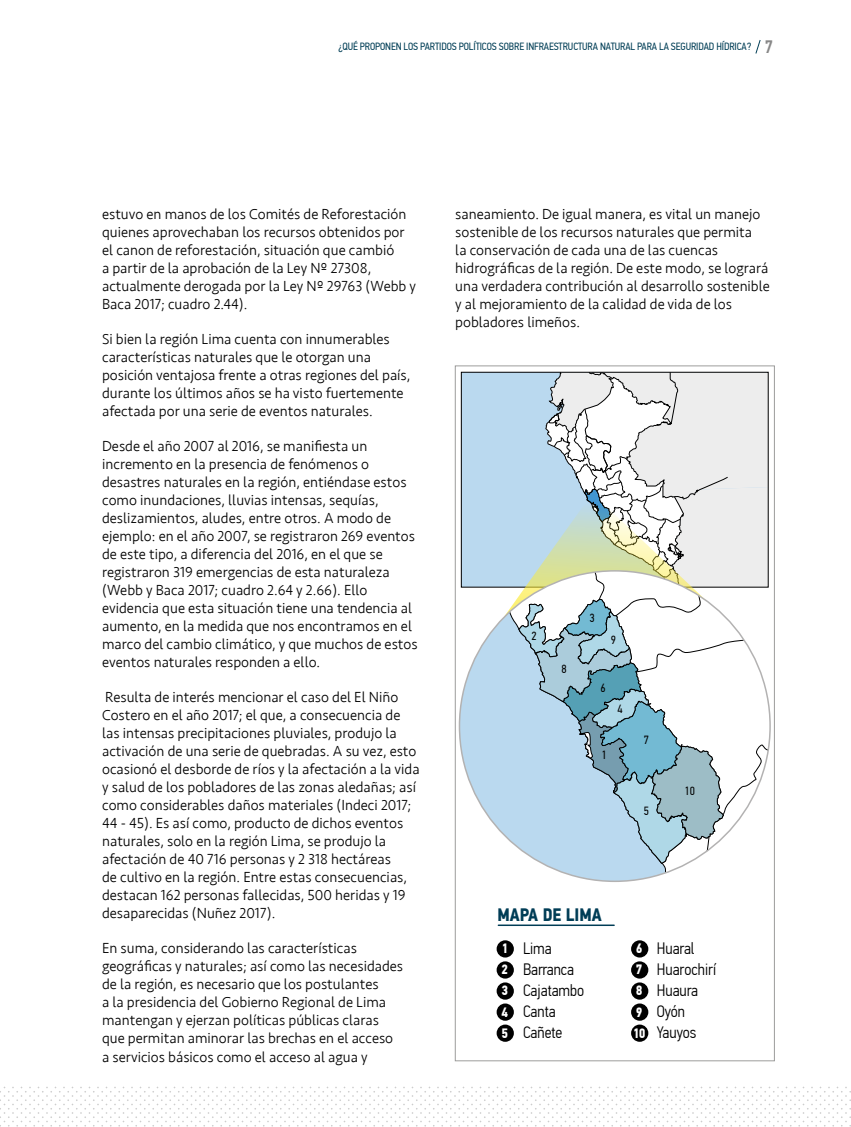
<style>
.page{position:relative;width:851px;height:1127px;background:#fff}
.page>*{position:absolute;margin:0;border:0;box-sizing:border-box;transform-origin:0 0}
.t1{font:700 18px "PF Din Text Cond Pro";color:#003d56}
.t2{font:300 16.5px/21px "PF Din Text Cond Pro";color:#000}
.t3{font:300 15px/18px "Seravek";color:#000}
.t4{font:700 13.5px/21px "PF Din Text Cond Pro";color:#fff;text-align:justify}
.t5{font:11.85px "PF Din Text Cond Pro";color:#000}
.t6{font:10.5px "PF Din Text Cond Pro";letter-spacing:-.01em;color:#003e56}
.s1{font-weight:500;font-size:18px;color:#878787}
</style>
<div class="page">
<svg style="left:755px;top:40px;width:6px;height:14px"></svg>
<div style="left:461px;top:372px;width:307px;height:215px;background:#bad9ef"></div>
<div style="left:496px;top:940px;width:18px;height:17px;background:#000;border-radius:50%"></div>
<div style="left:496px;top:961px;width:18px;height:17px;background:#000;border-radius:50%"></div>
<div style="left:496px;top:982px;width:18px;height:17px;background:#000;border-radius:50%"></div>
<div style="left:496px;top:1003px;width:18px;height:18px;background:#000;border-radius:50%"></div>
<div style="left:496px;top:1024px;width:18px;height:18px;background:#000;border-radius:50%"></div>
<div style="left:631px;top:940px;width:17px;height:17px;background:#000;border-radius:50%"></div>
<div style="left:631px;top:961px;width:17px;height:17px;background:#000;border-radius:50%"></div>
<div style="left:631px;top:982px;width:17px;height:17px;background:#000;border-radius:50%"></div>
<div style="left:631px;top:1003px;width:17px;height:18px;background:#000;border-radius:50%"></div>
<div style="left:631px;top:1024px;width:17px;height:18px;background:#000;border-radius:50%"></div>
<hr style="left:498px;top:924px;width:116px;height:2px;background:#003d56">
<svg style="left:460px;top:571px;width:42px;height:263px"></svg>
<svg style="left:502px;top:372px;width:268px;height:509px"></svg>
<p class="t6" style="left:338px;top:41px;width:436px">¿QUÉ PROPONEN LOS PARTIDOS POLÍTICOS SOBRE INFRAESTRUCTURA NATURAL PARA LA SEGURIDAD HÍDRICA? <span class="s1">7</span></p>
<p class="t3" style="left:102px;top:206px;width:315px">estuvo en manos de los Comités de Reforestación quienes aprovechaban los recursos obtenidos por el canon de reforestación, situación que cambió<br>a partir de la aprobación de la Ley Nº 27308, actualmente derogada por la Ley Nº 29763 (Webb y Baca 2017; cuadro 2.44).</p>
<p class="t3" style="left:102px;top:331px;width:310px">Si bien la región Lima cuenta con innumerables características naturales que le otorgan una posición ventajosa frente a otras regiones del país, durante los últimos años se ha visto fuertemente afectada por una serie de eventos naturales.</p>
<p class="t3" style="left:102px;top:438px;width:317px">Desde el año 2007 al 2016, se manifiesta un incremento en la presencia de fenómenos o desastres naturales en la región, entiéndase estos como inundaciones, lluvias intensas, sequías, deslizamientos, aludes, entre otros. A modo de ejemplo: en el año 2007, se registraron 269 eventos de este tipo, a diferencia del 2016, en el que se registraron 319 emergencias de esta naturaleza (Webb y Baca 2017; cuadro 2.64 y 2.66). Ello evidencia que esta situación tiene una tendencia al aumento, en la medida que nos encontramos en el marco del cambio climático, y que muchos de estos eventos naturales responden a ello.</p>
<p class="t3" style="left:102px;top:689px;width:319px">Resulta de interés mencionar el caso del El Niño Costero en el año 2017; el que, a consecuencia de las intensas precipitaciones pluviales, produjo la activación de una serie de quebradas. A su vez, esto ocasionó el desborde de ríos y la afectación a la vida y salud de los pobladores de las zonas aledañas; así como considerables daños materiales (Indeci 2017; 44 - 45). Es así como, producto de dichos eventos naturales, solo en la región Lima, se produjo la afectación de 40 716 personas y 2 318 hectáreas<br>de cultivo en la región. Entre estas consecuencias, destacan 162 personas fallecidas, 500 heridas y 19 desaparecidas (Nuñez 2017).</p>
<p class="t3" style="left:102px;top:940px;width:302px">En suma, considerando las características geográficas y naturales; así como las necesidades de la región, es necesario que los postulantes<br>a la presidencia del Gobierno Regional de Lima mantengan y ejerzan políticas públicas claras que permitan aminorar las brechas en el acceso a servicios básicos como el acceso al agua y</p>
<p class="t3" style="left:455px;top:206px;width:316px">saneamiento. De igual manera, es vital un manejo sostenible de los recursos naturales que permita<br>la conservación de cada una de las cuencas hidrográficas de la región. De este modo, se logrará una verdadera contribución al desarrollo sostenible y al mejoramiento de la calidad de vida de los pobladores limeños.</p>
<p class="t5" style="left:531px;top:629px;width:7px">2</p>
<p class="t5" style="left:561px;top:661px;width:7px">8</p>
<p class="t5" style="left:589px;top:611px;width:7px">3</p>
<p class="t5" style="left:610px;top:633px;width:7px">9</p>
<p class="t5" style="left:600px;top:681px;width:7px">6</p>
<p class="t5" style="left:617px;top:701px;width:7px">4</p>
<p class="t5" style="left:601px;top:748px;width:7px">1</p>
<p class="t5" style="left:643px;top:733px;width:7px">7</p>
<p class="t5" style="left:643px;top:804px;width:7px">5</p>
<p class="t5" style="left:684px;top:784px;width:12px">10</p>
<p class="t1" style="left:497px;top:903px;width:106px">MAPA DE LIMA</p>
<p class="t2" style="left:523px;top:938px;width:63px">Lima<br>Barranca<br>Cajatambo<br>Canta<br>Cañete</p>
<p class="t2" style="left:656px;top:938px;width:61px">Huaral<br>Huarochirí<br>Huaura<br>Oyón<br>Yauyos</p>
<p class="t4" style="left:501px;top:938px;width:8px">1<br>2<br>3<br>4<br>5</p>
<p class="t4" style="left:632px;top:938px;width:14px;text-align:left">6<br>7<br>8<br>9<br>10</p>
</div>
